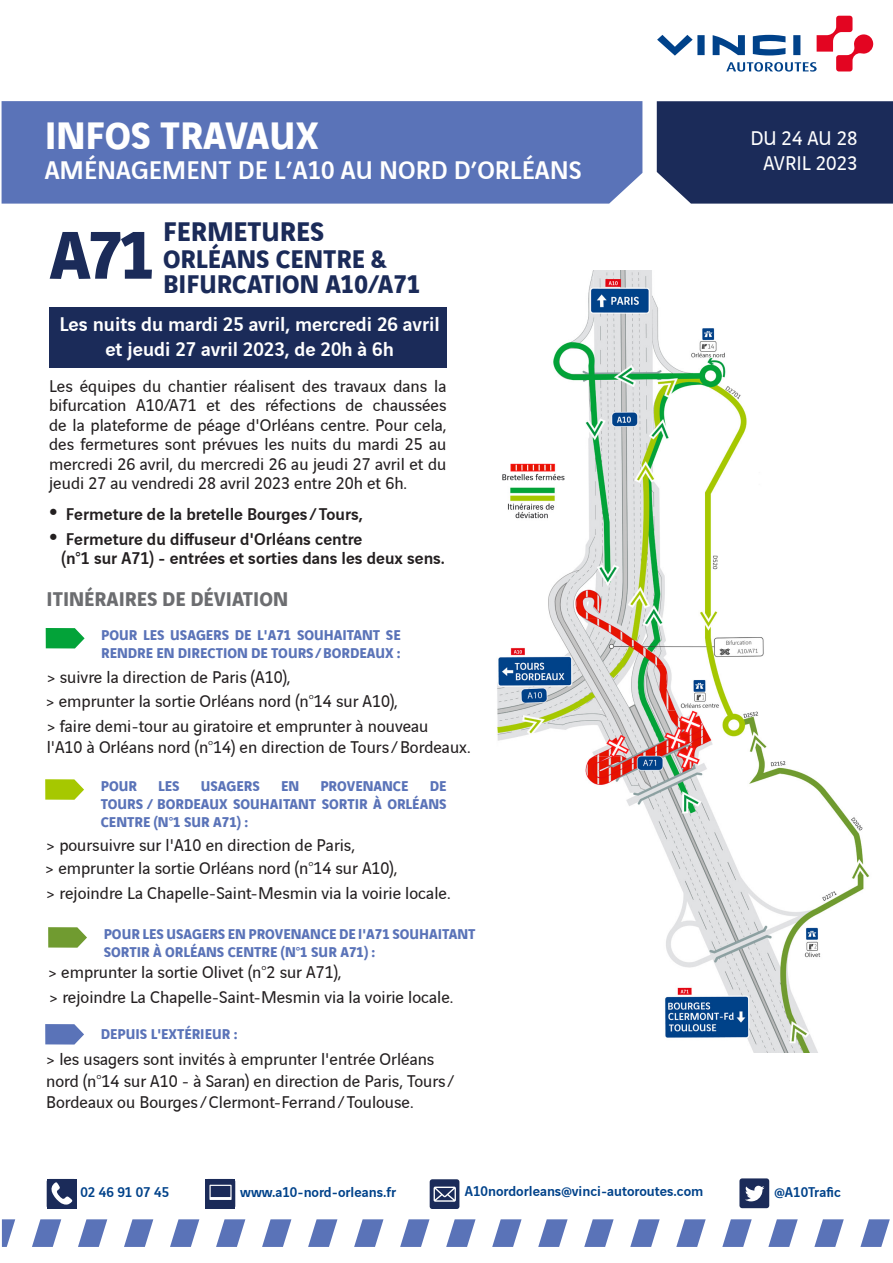
<style>
.page{position:relative;width:893px;height:1263px;background:#fff}
.page>*{position:absolute;margin:0;border:0;box-sizing:border-box;transform-origin:0 0}
.t1{font:700 72px "Vinci Sans";color:#1b2b59}
.t2{font:700 40.5px "Vinci Sans";color:#fff}
.t3{font:700 28.5px "Vinci Sans";color:#1b2b59}
.t4{font:500 27px "Vinci Sans";color:#fff}
.t5{font:700 27px "Vinci Sans";color:#1b2b59}
.t6{font:500 21px/25.2px "Vinci Sans";color:#fff;text-align:center}
.t7{font:700 21px "Vinci Sans";color:#6c6d70}
.t8{font:21px "Vinci Sans";color:#fff}
.t9{font:18px/19.5px "Vinci Sans";color:#231f20;text-align:justify}
.t10{font:500 18px/19.5px "Vinci Sans";color:#231f20}
.t11{font:700 15px/18px "Vinci Sans";color:#5a73b8}
.t12{font:500 15px "Vinci Sans";color:#00428a}
.s1{font-size:36px}
</style>
<div class="page">
<div style="left:2px;top:101px;width:640px;height:103px;background:#5a73b8"></div>
<div style="left:657px;top:101px;width:236px;height:103px;background:#1b2b59"></div>
<svg style="left:657px;top:16px;width:216px;height:56px"></svg>
<svg style="left:2px;top:1219px;width:13px;height:28px"></svg>
<svg style="left:32px;top:1219px;width:29px;height:28px"></svg>
<svg style="left:78px;top:1219px;width:29px;height:28px"></svg>
<svg style="left:124px;top:1219px;width:29px;height:28px"></svg>
<svg style="left:170px;top:1219px;width:29px;height:28px"></svg>
<svg style="left:216px;top:1219px;width:29px;height:28px"></svg>
<svg style="left:262px;top:1219px;width:29px;height:28px"></svg>
<svg style="left:308px;top:1219px;width:29px;height:28px"></svg>
<svg style="left:354px;top:1219px;width:29px;height:28px"></svg>
<svg style="left:400px;top:1219px;width:29px;height:28px"></svg>
<svg style="left:446px;top:1219px;width:30px;height:28px"></svg>
<svg style="left:492px;top:1219px;width:30px;height:28px"></svg>
<svg style="left:538px;top:1219px;width:30px;height:28px"></svg>
<svg style="left:584px;top:1219px;width:30px;height:28px"></svg>
<svg style="left:630px;top:1219px;width:30px;height:28px"></svg>
<svg style="left:676px;top:1219px;width:30px;height:28px"></svg>
<svg style="left:722px;top:1219px;width:30px;height:28px"></svg>
<svg style="left:768px;top:1219px;width:30px;height:28px"></svg>
<svg style="left:814px;top:1219px;width:30px;height:28px"></svg>
<svg style="left:860px;top:1219px;width:30px;height:28px"></svg>
<img style="left:497px;top:271px;width:373px;height:781px">
<div style="left:205px;top:1179px;width:30px;height:30px;background:#1b2b59"></div>
<svg style="left:209px;top:1185px;width:23px;height:15px"></svg>
<div style="left:430px;top:1179px;width:29px;height:30px;background:#1b2b59;border-radius:3px"></div>
<svg style="left:434px;top:1186px;width:22px;height:16px"></svg>
<div style="left:739px;top:1178px;width:30px;height:30px;background:#1b2b59;border-radius:3px"></div>
<svg style="left:745px;top:1186px;width:19px;height:15px"></svg>
<div style="left:47px;top:1179px;width:29px;height:30px;background:#1b2b59"></div>
<svg style="left:51px;top:1182px;width:21px;height:23px"></svg>
<div style="left:49px;top:307px;width:397px;height:61px;background:#1b2b59"></div>
<svg style="left:46px;top:628px;width:39px;height:20px"></svg>
<svg style="left:45px;top:779px;width:39px;height:21px"></svg>
<svg style="left:45px;top:1024px;width:39px;height:20px"></svg>
<svg style="left:48px;top:927px;width:39px;height:21px"></svg>
<p class="t2" style="left:45px;top:104px;width:276px">INFOS TRAVAUX</p>
<p class="t4" style="left:45px;top:149px;width:539px">AMÉNAGEMENT DE L’A10 AU NORD D’ORLÉANS</p>
<p class="t1" style="left:49px;top:198px;width:108px">A71</p>
<p class="t3" style="left:163px;top:209px;width:163px">FERMETURES</p>
<p class="t5" style="left:163px;top:237px;width:224px">ORLÉANS CENTRE &amp;</p>
<p class="t5" style="left:163px;top:263px;width:259px">BIFURCATION A10/A71</p>
<p class="t6" style="left:59px;top:309px;width:382px">Les nuits du mardi 25 avril, mercredi 26 avril et jeudi 27 avril 2023, de 20h à 6h</p>
<p class="t9" style="left:49px;top:375px;width:399px">Les équipes du chantier réalisent des travaux dans la bifurcation A10/A71 et des réfections de chaussées de la plateforme de péage d'Orléans centre. Pour cela, des fermetures sont prévues les nuits du mardi 25 au mercredi 26 avril, du mercredi 26 au jeudi 27 avril et du jeudi 27 au vendredi 28 avril 2023 entre 20h et 6h.</p>
<p class="t10" style="left:49px;top:503px;width:315px"><span class="s1">•</span> Fermeture de la bretelle Bourges / Tours,</p>
<p class="t10" style="left:62px;top:527px;width:385px;text-indent:-12px"><span class="s1">•</span> Fermeture du diffuseur d'Orléans centre<br>(n°1 sur A71) - entrées et sorties dans les deux sens.</p>
<p class="t7" style="left:47px;top:582px;width:243px">ITINÉRAIRES DE DÉVIATION</p>
<p class="t11" style="left:101px;top:624px;width:301px">POUR LES USAGERS DE L'A71 SOUHAITANT SE<br>RENDRE EN DIRECTION DE TOURS / BORDEAUX :</p>
<p class="t9" style="left:47px;top:666px;width:245px">&gt; suivre la direction de Paris (A10),</p>
<p class="t9" style="left:47px;top:714px;width:383px">&gt; faire demi-tour au giratoire et emprunter à nouveau</p>
<p class="t9" style="left:47px;top:736px;width:425px">l'A10 à Orléans nord (n°14) en direction de Tours / Bordeaux.</p>
<p class="t9" style="left:46px;top:690px;width:354px">&gt; emprunter la sortie Orléans nord (n°14 sur A10),</p>
<p class="t11" style="left:101px;top:775px;width:38px">POUR</p>
<p class="t11" style="left:158px;top:775px;width:23px">LES</p>
<p class="t11" style="left:201px;top:775px;width:60px">USAGERS</p>
<p class="t11" style="left:281px;top:775px;width:20px">EN</p>
<p class="t11" style="left:320px;top:775px;width:90px">PROVENANCE</p>
<p class="t11" style="left:101px;top:775px;width:347px;text-align:justify;text-indent:329px">DE TOURS / BORDEAUX SOUHAITANT SORTIR À ORLÉANS CENTRE (N°1 SUR A71) :</p>
<p class="t9" style="left:46px;top:834px;width:310px">&gt; poursuivre sur l'A10 en direction de Paris,</p>
<p class="t9" style="left:46px;top:881px;width:406px">&gt; rejoindre La Chapelle-Saint-Mesmin via la voirie locale.</p>
<p class="t9" style="left:45px;top:857px;width:354px">&gt; emprunter la sortie Orléans nord (n°14 sur A10),</p>
<p class="t11" style="left:104px;top:923px;width:373px">POUR LES USAGERS EN PROVENANCE DE l'A71 SOUHAITANT<br>SORTIR À ORLÉANS CENTRE (N°1 SUR A71) :</p>
<p class="t9" style="left:49px;top:986px;width:406px">&gt; rejoindre La Chapelle-Saint-Mesmin via la voirie locale.</p>
<p class="t9" style="left:48px;top:961px;width:295px">&gt; emprunter la sortie Olivet (n°2 sur A71),</p>
<p class="t11" style="left:101px;top:1023px;width:138px">DEPUIS L'EXTÉRIEUR :</p>
<p class="t9" style="left:46px;top:1047px;width:410px;line-height:21.6px;text-align:left">&gt; les usagers sont invités à emprunter l'entrée Orléans nord (n°14 sur A10 - à Saran) en direction de Paris, Tours /<br>Bordeaux ou Bourges / Clermont-Ferrand / Toulouse.</p>
<p class="t8" style="left:750px;top:123px;width:109px">DU 24 AU 28</p>
<p class="t8" style="left:763px;top:148px;width:96px">AVRIL 2023</p>
<p class="t12" style="left:80px;top:1181px;width:90px">02 46 91 07 45</p>
<p class="t12" style="left:240px;top:1181px;width:158px">www.a10-nord-orleans.fr</p>
<p class="t12" style="left:465px;top:1180px;width:240px">A10nordorleans@vinci-autoroutes.com</p>
<p class="t12" style="left:774px;top:1180px;width:68px">@A10Trafic</p>
</div>
